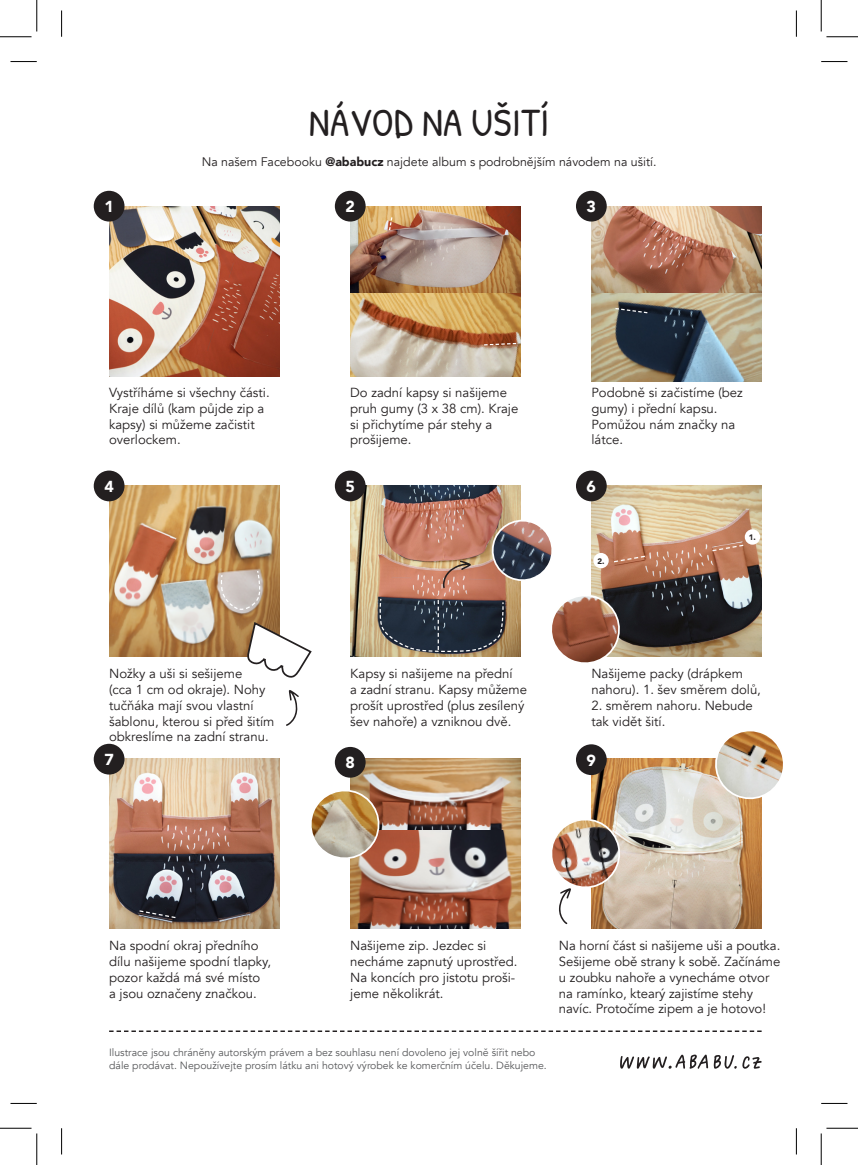
<style>
.page{position:relative;width:858px;height:1165px;background:#fff}
.page>*{position:absolute;margin:0;border:0;box-sizing:border-box;transform-origin:0 0}
.t1{font:39.02px "Patrick Hand SC";letter-spacing:.01em;color:#231f20}
.t2{font:900 15.92px "Avenir";color:#fff}
.t3{font:13.12px/15.8px "Avenir";color:#231f20}
.t4{font:12.42px "Avenir";color:#231f20}
.t5{font:10.5px/12.6px "Avenir";color:#57585a}
.t6{font:900 7.88px "Avenir";color:#231f20}
.s1{font-weight:900}
</style>
<div class="page">
<img style="left:591px;top:486px;width:170px;height:170px">
<img style="left:109px;top:206px;width:170px;height:170px">
<img style="left:109px;top:486px;width:170px;height:170px">
<img style="left:109px;top:758px;width:170px;height:170px">
<img style="left:350px;top:206px;width:170px;height:170px">
<img style="left:350px;top:486px;width:170px;height:170px">
<img style="left:350px;top:758px;width:170px;height:170px">
<img style="left:591px;top:206px;width:170px;height:176px">
<img style="left:591px;top:758px;width:170px;height:170px">
<div style="left:94px;top:191px;width:30px;height:31px;background:#231f20;border-radius:50%"></div>
<div style="left:94px;top:471px;width:30px;height:30px;background:#231f20;border-radius:50%"></div>
<div style="left:94px;top:744px;width:30px;height:30px;background:#231f20;border-radius:50%"></div>
<div style="left:335px;top:191px;width:30px;height:31px;background:#231f20;border-radius:50%"></div>
<div style="left:335px;top:471px;width:30px;height:30px;background:#231f20;border-radius:50%"></div>
<div style="left:335px;top:747px;width:30px;height:31px;background:#231f20;border-radius:50%"></div>
<div style="left:575px;top:191px;width:31px;height:31px;background:#231f20;border-radius:50%"></div>
<div style="left:575px;top:471px;width:31px;height:30px;background:#231f20;border-radius:50%"></div>
<div style="left:744px;top:529px;width:16px;height:16px;background:#fff;border-radius:50%"></div>
<div style="left:575px;top:744px;width:31px;height:31px;background:#231f20;border-radius:50%"></div>
<svg style="left:614px;top:307px;width:34px;height:7px"></svg>
<svg style="left:482px;top:342px;width:35px;height:4px"></svg>
<svg style="left:388px;top:216px;width:5px;height:16px"></svg>
<svg style="left:742px;top:1056px;width:19px;height:13px"></svg>
<svg style="left:620px;top:1054px;width:116px;height:15px"></svg>
<svg style="left:109px;top:1030px;width:652px;height:2px"></svg>
<svg style="left:220px;top:570px;width:40px;height:40px;background:#cbc1ba"></svg>
<svg style="left:246px;top:621px;width:66px;height:57px"></svg>
<svg style="left:286px;top:690px;width:13px;height:36px"></svg>
<svg style="left:708px;top:731px;width:75px;height:72px"></svg>
<img style="left:311px;top:783px;width:74px;height:80px">
<svg style="left:710px;top:544px;width:34px;height:8px"></svg>
<img style="left:379px;top:514px;width:267px;height:149px">
<svg style="left:138px;top:909px;width:39px;height:10px"></svg>
<img style="left:552px;top:816px;width:70px;height:108px">
<svg style="left:10px;top:61px;width:27px;height:1px"></svg>
<svg style="left:821px;top:61px;width:26px;height:1px"></svg>
<svg style="left:10px;top:1103px;width:27px;height:1px"></svg>
<svg style="left:821px;top:1103px;width:26px;height:1px"></svg>
<svg style="left:61px;top:11px;width:1px;height:26px"></svg>
<svg style="left:61px;top:1128px;width:1px;height:26px"></svg>
<svg style="left:795px;top:11px;width:1px;height:26px"></svg>
<svg style="left:795px;top:1128px;width:1px;height:26px"></svg>
<hr style="left:0;top:36px;width:32px;height:1px;background:#000">
<hr style="left:826px;top:36px;width:31px;height:1px;background:#000">
<hr style="left:0;top:1128px;width:32px;height:1px;background:#000">
<hr style="left:826px;top:1128px;width:31px;height:1px;background:#000">
<hr style="left:36px;top:0;width:1px;height:32px;background:#000">
<hr style="left:36px;top:1133px;width:1px;height:32px;background:#000">
<hr style="left:820px;top:0;width:1px;height:32px;background:#000">
<hr style="left:820px;top:1133px;width:1px;height:32px;background:#000">
<p class="t2" style="left:104px;top:193px;width:11px">1</p>
<p class="t1" style="left:309px;top:96px;width:242px">NÁVOD NA UŠITÍ</p>
<p class="t4" style="left:202px;top:154px;width:456px">Na našem Facebooku <span class="s1">@ababucz</span> najdete album s podrobnějším návodem na ušití.</p>
<p class="t2" style="left:345px;top:193px;width:11px">2</p>
<p class="t2" style="left:586px;top:193px;width:11px">3</p>
<p class="t3" style="left:109px;top:385px;width:162px">Vystříháme si všechny části.<br>Kraje dílů (kam půjde zip a kapsy) si můžeme začistit overlockem.</p>
<p class="t3" style="left:350px;top:385px;width:170px">Do zadní kapsy si našijeme pruh gumy (3 x 38 cm). Kraje si přichytíme pár stehy a prošijeme.</p>
<p class="t3" style="left:591px;top:385px;width:153px">Podobně si začistíme (bez gumy) i přední kapsu.<br>Pomůžou nám značky na látce.</p>
<p class="t2" style="left:104px;top:473px;width:11px">4</p>
<p class="t2" style="left:345px;top:473px;width:11px">5</p>
<p class="t2" style="left:586px;top:473px;width:11px">6</p>
<p class="t6" style="left:748px;top:530px;width:9px">1.</p>
<p class="t6" style="left:597px;top:554px;width:9px">2.</p>
<p class="t3" style="left:109px;top:666px;width:167px">Nožky a uši si sešijeme<br>(cca 1 cm od okraje). Nohy tučňáka mají svou vlastní šablonu, kterou si před šitím obkreslíme na zadní stranu.</p>
<p class="t3" style="left:350px;top:666px;width:178px">Kapsy si našijeme na přední<br>a zadní stranu. Kapsy můžeme prošít uprostřed (plus zesílený šev nahoře) a vzniknou dvě.</p>
<p class="t3" style="left:591px;top:666px;width:171px">Našijeme packy (drápkem nahoru). 1. šev směrem dolů,</p>
<p class="t3" style="left:591px;top:698px;width:163px">2. směrem nahoru. Nebude tak vidět šití.</p>
<p class="t2" style="left:104px;top:746px;width:11px">7</p>
<p class="t2" style="left:345px;top:749px;width:11px">8</p>
<p class="t2" style="left:586px;top:746px;width:11px">9</p>
<p class="t3" style="left:109px;top:938px;width:163px">Na spodní okraj předního dílu našijeme spodní tlapky, pozor každá má své místo</p>
<p class="t3" style="left:109px;top:986px;width:149px">a jsou označeny značkou.</p>
<p class="t3" style="left:350px;top:938px;width:168px">Našijeme zip. Jezdec si necháme zapnutý uprostřed.<br>Na koncích pro jistotu proši&shy;jeme několikrát.</p>
<p class="t5" style="left:109px;top:1046px;width:439px">Ilustrace jsou chráněny autorským právem a bez souhlasu není dovoleno jej volně šířit nebo dále prodávat. Nepoužívejte prosím látku ani hotový výrobek ke komerčním účelu. Děkujeme.</p>
<p class="t3" style="left:558px;top:938px;width:223px">Na horní část si našijeme uši a poutka.<br>Sešijeme obě strany k sobě. Začínáme u zoubku nahoře a vynecháme otvor na ramínko, ktearý zajistíme stehy navíc. Protočíme zipem a je hotovo!</p>
</div>
